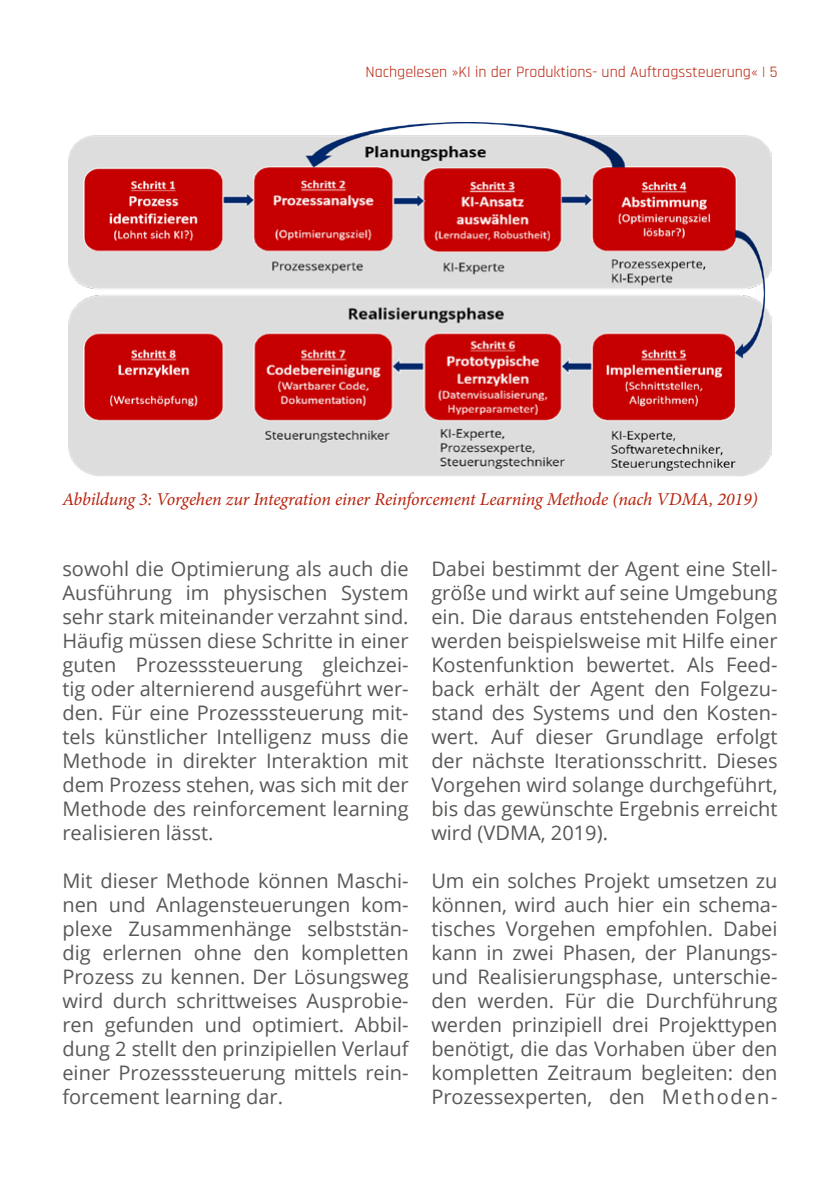
<style>
.page{position:relative;width:840px;height:1191px;background:#fff}
.page>*{position:absolute;margin:0;border:0;box-sizing:border-box;transform-origin:0 0}
.t1{font:20px/24px "Open Sans";color:#585856;text-align:justify}
.t2{font:italic 18px "Minion Pro";letter-spacing:-.01em;color:#b8200b}
.t3{font:16px "Rajdhani";color:#b8200b}
</style>
<div class="page">
<img style="left:68px;top:123px;width:703px;height:353px">
<p class="t3" style="left:365px;top:63px;width:413px">Nachgelesen »KI in der Produktions- und Auftragssteuerung« | 5</p>
<p class="t2" style="left:62px;top:487px;width:696px">Abbildung 3: Vorgehen zur Integration einer Reinforcement Learning Methode (nach VDMA, 2019)</p>
<p class="t1" style="left:62px;top:556px;width:347px">sowohl die Optimierung als auch die Ausführung im physischen System sehr stark miteinander verzahnt sind.<br>Häufig müssen diese Schritte in einer guten Prozesssteuerung gleichzei&shy;tig oder alternierend ausgeführt wer&shy;den. Für eine Prozesssteuerung mit&shy;tels künstlicher Intelligenz muss die Methode in direkter Interaktion mit dem Prozess stehen, was sich mit der Methode des reinforcement learning realisieren lässt.</p>
<p class="t1" style="left:62px;top:868px;width:347px">Mit dieser Methode können Maschi&shy;nen und Anlagensteuerungen kom&shy;plexe Zusammenhänge selbststän&shy;dig erlernen ohne den kompletten Prozess zu kennen. Der Lösungsweg wird durch schrittweises Ausprobie&shy;ren gefunden und optimiert. Abbil&shy;dung 2 stellt den prinzipiellen Verlauf einer Prozesssteuerung mittels rein&shy;forcement learning dar.</p>
<p class="t1" style="left:431px;top:556px;width:347px">Dabei bestimmt der Agent eine Stell&shy;größe und wirkt auf seine Umgebung ein. Die daraus entstehenden Folgen werden beispielsweise mit Hilfe einer Kostenfunktion bewertet. Als Feed&shy;back erhält der Agent den Folgezu&shy;stand des Systems und den Kosten&shy;wert. Auf dieser Grundlage erfolgt der nächste Iterationsschritt. Dieses Vorgehen wird solange durchgeführt, bis das gewünschte Ergebnis erreicht wird (VDMA, 2019).</p>
<p class="t1" style="left:431px;top:868px;width:347px">Um ein solches Projekt umsetzen zu können, wird auch hier ein schema&shy;tisches Vorgehen empfohlen. Dabei kann in zwei Phasen, der Planungs&shy;und Realisierungsphase, unterschie&shy;den werden. Für die Durchführung werden prinzipiell drei Projekttypen benötigt, die das Vorhaben über den kompletten Zeitraum begleiten: den Prozessexperten, den Methoden-</p>
</div>
